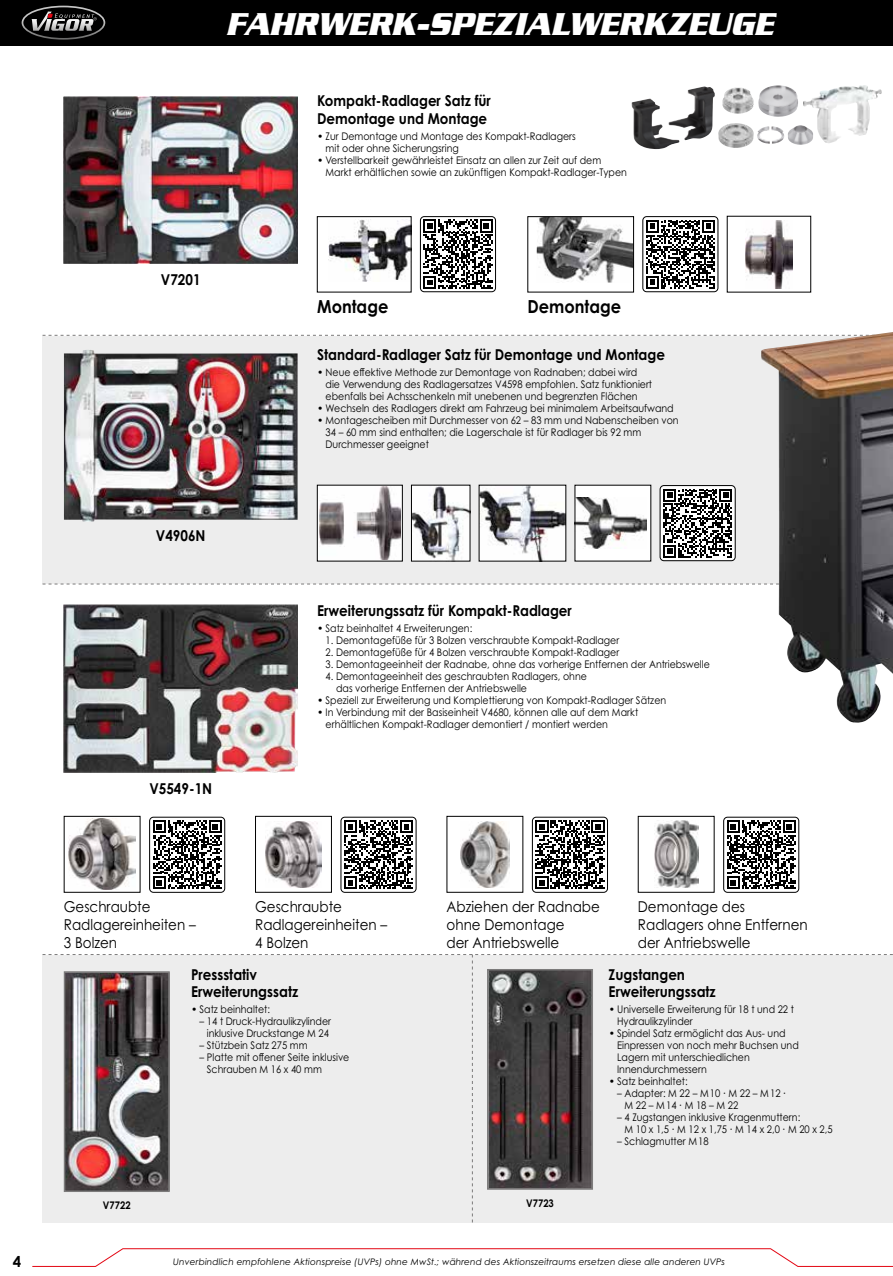
<style>
.page{position:relative;width:893px;height:1276px;background:#fff}
.page>*{position:absolute;margin:0;border:0;box-sizing:border-box;transform-origin:0 0}
.t1{font:italic 700 34.2px "Serpentine";color:#fff;scale:.9 1}
.t2{font:700 18px "Century Gothic Pro Cyr";color:#000;scale:.9 1}
.t3{font:700 15px/17.2px "Century Gothic Pro Cyr";color:#000;scale:.9 1}
.t4{font:15px/18px "Century Gothic Pro Cyr";color:#000;scale:.9 1}
.t5{font:700 15px "Century Gothic Pro Cyr";color:#000}
.t6{font:10.5px/12px "Century Gothic Pro Cyr";color:#000;scale:.9 1}
.t7{font:700 10.5px "Century Gothic Pro Cyr";color:#000;scale:.9 1}
.t8{font:italic 9px "Century Gothic Pro Cyr";letter-spacing:.01em;color:#000}
.s1{font-weight:700}
</style>
<div class="page">
<svg style="left:32px;top:1248px;width:861px;height:19px"></svg>
<div style="left:0;top:0;width:893px;height:45px;background:#000"></div>
<svg style="left:22px;top:6px;width:83px;height:34px"></svg>
<div style="left:43px;top:336px;width:850px;height:247px;background:#ededed"></div>
<img style="left:64px;top:97px;width:234px;height:167px">
<svg style="left:317px;top:216px;width:95px;height:77px"></svg>
<svg style="left:423px;top:219px;width:70px;height:70px"></svg>
<div style="left:420px;top:216px;width:76px;height:76px;border:1px solid #000;border-radius:4px"></div>
<img style="left:668px;top:86px;width:47px;height:54px">
<img style="left:718px;top:123px;width:36px;height:25px">
<img style="left:722px;top:87px;width:32px;height:27px">
<img style="left:758px;top:85px;width:40px;height:32px">
<img style="left:757px;top:126px;width:27px;height:18px">
<img style="left:803px;top:85px;width:60px;height:58px">
<img style="left:788px;top:125px;width:25px;height:20px">
<img style="left:746px;top:220px;width:46px;height:68px">
<img style="left:64px;top:350px;width:234px;height:171px">
<svg style="left:646px;top:220px;width:69px;height:69px"></svg>
<div style="left:642px;top:216px;width:76px;height:76px;border:1px solid #000;border-radius:4px"></div>
<svg style="left:527px;top:216px;width:107px;height:77px"></svg>
<div style="left:575px;top:485px;width:76px;height:76px;background:#fff"></div>
<img style="left:577px;top:497px;width:70px;height:52px">
<div style="left:660px;top:485px;width:75px;height:76px;background:#fff;border-radius:4px"></div>
<svg style="left:663px;top:489px;width:69px;height:68px"></svg>
<div style="left:660px;top:485px;width:76px;height:76px;border:1px solid #000;border-radius:4px"></div>
<img style="left:319px;top:487px;width:82px;height:72px">
<div style="left:317px;top:485px;width:86px;height:76px;border:1px solid #000"></div>
<img style="left:413px;top:487px;width:55px;height:72px">
<div style="left:411px;top:485px;width:59px;height:76px;border:1px solid #000"></div>
<img style="left:481px;top:487px;width:83px;height:72px">
<img style="left:461px;top:821px;width:48px;height:66px">
<img style="left:69px;top:818px;width:67px;height:72px">
<svg style="left:153px;top:820px;width:69px;height:69px"></svg>
<div style="left:149px;top:817px;width:76px;height:75px;border:1px solid #000;border-radius:4px"></div>
<svg style="left:535px;top:820px;width:69px;height:69px"></svg>
<div style="left:532px;top:817px;width:76px;height:75px;border:1px solid #000;border-radius:4px"></div>
<img style="left:265px;top:821px;width:56px;height:66px">
<div style="left:255px;top:816px;width:77px;height:76px;border:1px solid #000"></div>
<svg style="left:344px;top:820px;width:69px;height:69px"></svg>
<div style="left:341px;top:817px;width:75px;height:75px;border:1px solid #000;border-radius:4px"></div>
<img style="left:654px;top:820px;width:44px;height:68px">
<svg style="left:727px;top:820px;width:69px;height:69px"></svg>
<div style="left:723px;top:817px;width:76px;height:75px;border:1px solid #000;border-radius:4px"></div>
<img style="left:64px;top:605px;width:234px;height:167px">
<svg style="left:43px;top:335px;width:718px;height:1px"></svg>
<svg style="left:43px;top:583px;width:718px;height:1px"></svg>
<img style="left:761px;top:332px;width:132px;height:391px">
<svg style="left:43px;top:954px;width:850px;height:268px;background:#cfcece"></svg>
<h3 class="t5" style="left:13px;top:1251px;width:10px">4</h3>
<h1 class="t1" style="left:226px;top:4px;width:610px">FAHRWERK-SPEZIALWERKZEUGE</h1>
<h3 class="t3" style="left:161px;top:271px;width:46px">V7201</h3>
<h3 class="t3" style="left:156px;top:527px;width:57px">V4906N</h3>
<h3 class="t3" style="left:149px;top:779px;width:71px">V5549-1N</h3>
<h3 class="t3" style="left:317px;top:92px;width:195px">Kompakt-Radlager Satz für<br>Demontage und Montage</h3>
<p class="t6" style="left:326px;top:130px;width:279px;text-indent:-9px"><span class="s1">•</span> Zur Demontage und Montage des Kompakt-Radlagers mit oder ohne Sicherungsring</p>
<p class="t6" style="left:326px;top:154px;width:336px;text-indent:-9px"><span class="s1">•</span> Verstellbarkeit gewährleistet Einsatz an allen zur Zeit auf dem<br>Markt erhältlichen sowie an zukünftigen Kompakt-Radlager-Typen</p>
<h2 class="t2" style="left:317px;top:296px;width:81px">Montage</h2>
<h2 class="t2" style="left:528px;top:296px;width:106px">Demontage</h2>
<h3 class="t3" style="left:317px;top:346px;width:388px">Standard-Radlager Satz für Demontage und Montage</h3>
<p class="t6" style="left:326px;top:366px;width:364px;text-indent:-9px"><span class="s1">•</span> Neue effektive Methode zur Demontage von Radnaben; dabei wird die Verwendung des Radlagersatzes V4598 empfohlen. Satz funktioniert ebenfalls bei Achsschenkeln mit unebenen und begrenzten Flächen</p>
<p class="t6" style="left:317px;top:402px;width:398px"><span class="s1">•</span> Wechseln des Radlagers direkt am Fahrzeug bei minimalem Arbeitsaufwand</p>
<p class="t6" style="left:326px;top:414px;width:394px;text-indent:-9px"><span class="s1">•</span> Montagescheiben mit Durchmesser von 62 – 83 mm und Nabenscheiben von<br>34 – 60 mm sind enthalten; die Lagerschale ist für Radlager bis 92 mm<br>Durchmesser geeignet</p>
<h3 class="t3" style="left:317px;top:601px;width:285px">Erweiterungssatz für Kompakt-Radlager</h3>
<p class="t6" style="left:317px;top:622px;width:174px"><span class="s1">•</span> Satz beinhaltet 4 Erweiterungen:</p>
<p class="t6" style="left:326px;top:634px;width:328px">1. Demontagefüße für 3 Bolzen verschraubte Kompakt-Radlager</p>
<p class="t6" style="left:326px;top:646px;width:328px">2. Demontagefüße für 4 Bolzen verschraubte Kompakt-Radlager</p>
<p class="t6" style="left:326px;top:658px;width:428px">3. Demontageeinheit der Radnabe, ohne das vorherige Entfernen der Antriebswelle</p>
<p class="t6" style="left:336px;top:670px;width:280px;text-indent:-10px">4. Demontageeinheit des geschraubten Radlagers, ohne das vorherige Entfernen der Antriebswelle</p>
<p class="t6" style="left:317px;top:694px;width:389px"><span class="s1">•</span> Speziell zur Erweiterung und Komplettierung von Kompakt-Radlager Sätzen</p>
<p class="t6" style="left:326px;top:706px;width:349px;text-indent:-9px"><span class="s1">•</span> In Verbindung mit der Basiseinheit V4680, können alle auf dem Markt erhältlichen Kompakt-Radlager demontiert / montiert werden</p>
<h3 class="t4" style="left:64px;top:897px;width:148px">Geschraubte<br>Radlagereinheiten –<br>3 Bolzen</h3>
<h3 class="t4" style="left:255px;top:897px;width:148px">Geschraubte<br>Radlagereinheiten –<br>4 Bolzen</h3>
<h3 class="t4" style="left:447px;top:897px;width:172px">Abziehen der Radnabe ohne Demontage<br>der Antriebswelle</h3>
<h3 class="t4" style="left:638px;top:897px;width:190px">Demontage des<br>Radlagers ohne Entfernen der Antriebswelle</h3>
<h3 class="t3" style="left:609px;top:965px;width:121px">Zugstangen<br>Erweiterungssatz</h3>
<p class="t6" style="left:617px;top:1003px;width:198px;text-indent:-9px"><span class="s1">•</span> Universelle Erweiterung für 18 t und 22 t<br>Hydraulikzylinder</p>
<p class="t6" style="left:617px;top:1027px;width:203px;text-indent:-9px"><span class="s1">•</span> Spindel Satz ermöglicht das Aus- und<br>Einpressen von noch mehr Buchsen und<br>Lagern mit unterschiedlichen<br>Innendurchmessern</p>
<p class="t6" style="left:609px;top:1075px;width:89px"><span class="s1">•</span> Satz beinhaltet:</p>
<p class="t6" style="left:624px;top:1087px;width:181px;text-indent:-7px">– Adapter: M 22 – M10 · M 22 – M12 ·<br>M 22 – M14 · M 18 – M 22</p>
<p class="t6" style="left:624px;top:1111px;width:233px;text-indent:-7px">– 4 Zugstangen inklusive Kragenmuttern:<br>M 10 x 1,5 · M 12 x 1,75 · M 14 x 2,0 · M 20 x 2,5</p>
<p class="t6" style="left:617px;top:1135px;width:103px">– Schlagmutter M18</p>
<h3 class="t3" style="left:191px;top:965px;width:121px">Pressstativ<br>Erweiterungssatz</h3>
<p class="t6" style="left:191px;top:1003px;width:89px"><span class="s1">•</span> Satz beinhaltet:</p>
<p class="t6" style="left:200px;top:1015px;width:148px;text-align:center">– 14 t Druck-Hydraulikzylinder inklusive Druckstange M 24</p>
<p class="t6" style="left:200px;top:1039px;width:122px">– Stützbein Satz 275 mm</p>
<p class="t6" style="left:207px;top:1051px;width:160px;text-indent:-7px">– Platte mit offener Seite inklusive<br>Schrauben M 16 x 40 mm</p>
<p class="t7" style="left:103px;top:1198px;width:32px">V7722</p>
<p class="t7" style="left:526px;top:1196px;width:32px">V7723</p>
<p class="t8" style="left:173px;top:1256px;width:553px">Unverbindlich empfohlene Aktionspreise (UVPs) ohne MwSt.; während des Aktionszeitraums ersetzen diese alle anderen UVPs</p>
</div>
